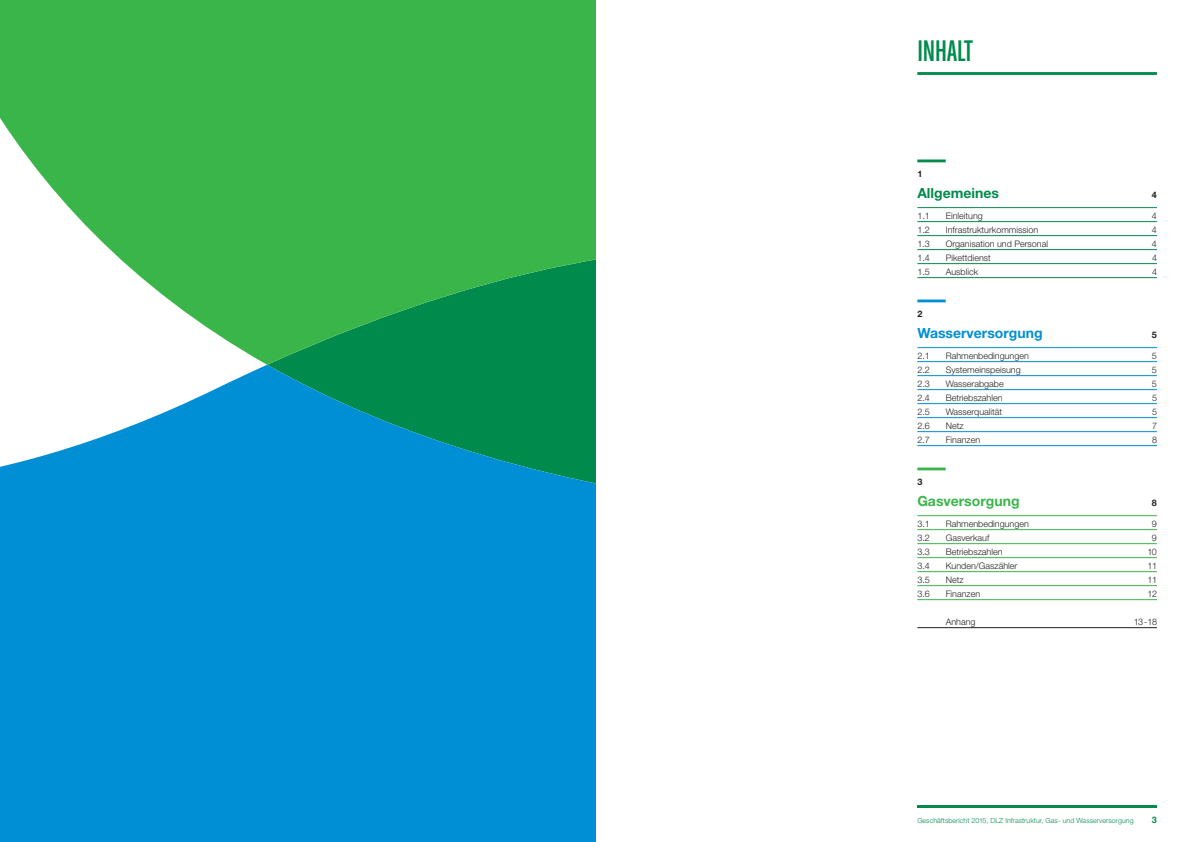
<style>
.page{position:relative;width:1191px;height:842px;background:#fff}
.page>*{position:absolute;margin:0;border:0;box-sizing:border-box;transform-origin:0 0}
.t1{font:31.7px "Chalet Comprime Cologne Sixty";color:#008b4c}
.t2{font:700 14px "Helvetica Neue LT Std";color:#008fd5}
.t3{font:700 14px "Helvetica Neue LT Std";color:#3ab54a}
.t4{font:700 14px "Helvetica Neue LT Std";color:#008b4c}
.t5{font:300 9px "Helvetica Neue LT Std";color:#231f20}
.t6{font:700 9px "Helvetica Neue LT Std";color:#231f20}
.t7{font:700 9px "Helvetica Neue LT Std";color:#008b4c}
.t8{font:300 7px "Helvetica Neue LT Std";letter-spacing:.01em;color:#008b4c}
</style>
<div class="page">
<svg style="left:0;top:0;width:595px;height:842px;background:#29a59e"></svg>
<hr style="left:917px;top:159px;width:28px;height:3px;background:#008b4c">
<hr style="left:917px;top:207px;width:240px;height:1px;background:#008b4c">
<hr style="left:917px;top:221px;width:240px;height:1px;background:#008b4c">
<hr style="left:917px;top:235px;width:240px;height:1px;background:#008b4c">
<hr style="left:917px;top:249px;width:240px;height:1px;background:#008b4c">
<hr style="left:917px;top:263px;width:240px;height:1px;background:#008b4c">
<hr style="left:917px;top:277px;width:240px;height:1px;background:#008b4c">
<hr style="left:917px;top:299px;width:28px;height:3px;background:#008fd5">
<hr style="left:917px;top:347px;width:240px;height:1px;background:#008fd5">
<hr style="left:917px;top:361px;width:240px;height:1px;background:#008fd5">
<hr style="left:917px;top:375px;width:240px;height:1px;background:#008fd5">
<hr style="left:917px;top:389px;width:240px;height:1px;background:#008fd5">
<hr style="left:917px;top:403px;width:240px;height:1px;background:#008fd5">
<hr style="left:917px;top:417px;width:240px;height:1px;background:#008fd5">
<hr style="left:917px;top:431px;width:240px;height:1px;background:#008fd5">
<hr style="left:917px;top:445px;width:240px;height:1px;background:#008fd5">
<hr style="left:917px;top:467px;width:28px;height:3px;background:#3ab54a">
<hr style="left:917px;top:515px;width:240px;height:1px;background:#3ab54a">
<hr style="left:917px;top:529px;width:240px;height:1px;background:#3ab54a">
<hr style="left:917px;top:543px;width:240px;height:1px;background:#3ab54a">
<hr style="left:917px;top:557px;width:240px;height:1px;background:#3ab54a">
<hr style="left:917px;top:571px;width:240px;height:1px;background:#3ab54a">
<hr style="left:917px;top:585px;width:240px;height:1px;background:#3ab54a">
<hr style="left:917px;top:599px;width:240px;height:1px;background:#3ab54a">
<hr style="left:917px;top:627px;width:240px;height:1px;background:#231f20">
<hr style="left:917px;top:72px;width:240px;height:3px;background:#008b4c">
<hr style="left:917px;top:805px;width:240px;height:3px;background:#008b4c">
<h1 class="t1" style="left:917px;top:33px;width:57px">INHALT</h1>
<p class="t6" style="left:917px;top:168px;width:7px">1</p>
<h2 class="t4" style="left:917px;top:184px;width:83px">Allgemeines</h2>
<p class="t6" style="left:1152px;top:189px;width:7px">4</p>
<p class="t5" style="left:917px;top:210px;width:14px">1.1</p>
<p class="t5" style="left:945px;top:210px;width:39px">Einleitung</p>
<p class="t5" style="left:1152px;top:210px;width:7px">4</p>
<p class="t5" style="left:917px;top:224px;width:14px">1.2</p>
<p class="t5" style="left:945px;top:224px;width:94px">Infrastrukturkommission</p>
<p class="t5" style="left:1152px;top:224px;width:7px">4</p>
<p class="t5" style="left:917px;top:238px;width:14px">1.3</p>
<p class="t5" style="left:945px;top:238px;width:104px">Organisation und Personal</p>
<p class="t5" style="left:1152px;top:238px;width:7px">4</p>
<p class="t5" style="left:917px;top:252px;width:14px">1.4</p>
<p class="t5" style="left:945px;top:252px;width:47px">Pikettdienst</p>
<p class="t5" style="left:1152px;top:252px;width:7px">4</p>
<p class="t5" style="left:917px;top:266px;width:14px">1.5</p>
<p class="t5" style="left:945px;top:266px;width:34px">Ausblick</p>
<p class="t5" style="left:1152px;top:266px;width:7px">4</p>
<p class="t6" style="left:917px;top:308px;width:7px">2</p>
<h2 class="t2" style="left:917px;top:324px;width:127px">Wasserversorgung</h2>
<p class="t6" style="left:1152px;top:329px;width:7px">5</p>
<p class="t5" style="left:917px;top:350px;width:14px">2.1</p>
<p class="t5" style="left:945px;top:350px;width:85px">Rahmenbedingungen</p>
<p class="t5" style="left:1152px;top:350px;width:7px">5</p>
<p class="t5" style="left:917px;top:364px;width:14px">2.2</p>
<p class="t5" style="left:945px;top:364px;width:76px">Systemeinspeisung</p>
<p class="t5" style="left:1152px;top:364px;width:7px">5</p>
<p class="t5" style="left:917px;top:378px;width:14px">2.3</p>
<p class="t5" style="left:945px;top:378px;width:60px">Wasserabgabe</p>
<p class="t5" style="left:1152px;top:378px;width:7px">5</p>
<p class="t5" style="left:917px;top:392px;width:14px">2.4</p>
<p class="t5" style="left:945px;top:392px;width:58px">Betriebszahlen</p>
<p class="t5" style="left:1152px;top:392px;width:7px">5</p>
<p class="t5" style="left:917px;top:406px;width:14px">2.5</p>
<p class="t5" style="left:945px;top:406px;width:58px">Wasserqualität</p>
<p class="t5" style="left:1152px;top:406px;width:7px">5</p>
<p class="t5" style="left:917px;top:420px;width:14px">2.6</p>
<p class="t5" style="left:945px;top:420px;width:19px">Netz</p>
<p class="t5" style="left:1152px;top:420px;width:7px">7</p>
<p class="t5" style="left:917px;top:434px;width:14px">2.7</p>
<p class="t5" style="left:945px;top:434px;width:36px">Finanzen</p>
<p class="t5" style="left:1152px;top:434px;width:7px">8</p>
<p class="t6" style="left:917px;top:476px;width:7px">3</p>
<h2 class="t3" style="left:917px;top:492px;width:104px">Gasversorgung</h2>
<p class="t6" style="left:1152px;top:497px;width:7px">8</p>
<p class="t5" style="left:917px;top:518px;width:14px">3.1</p>
<p class="t5" style="left:945px;top:518px;width:85px">Rahmenbedingungen</p>
<p class="t5" style="left:1152px;top:518px;width:7px">9</p>
<p class="t5" style="left:917px;top:532px;width:14px">3.2</p>
<p class="t5" style="left:945px;top:532px;width:45px">Gasverkauf</p>
<p class="t5" style="left:1152px;top:532px;width:7px">9</p>
<p class="t5" style="left:917px;top:546px;width:14px">3.3</p>
<p class="t5" style="left:945px;top:546px;width:58px">Betriebszahlen</p>
<p class="t5" style="left:1147px;top:546px;width:11px">10</p>
<p class="t5" style="left:917px;top:560px;width:14px">3.4</p>
<p class="t5" style="left:945px;top:560px;width:73px">Kunden/Gaszähler</p>
<p class="t5" style="left:1147px;top:560px;width:11px">11</p>
<p class="t5" style="left:917px;top:574px;width:14px">3.5</p>
<p class="t5" style="left:945px;top:574px;width:19px">Netz</p>
<p class="t5" style="left:1147px;top:574px;width:11px">11</p>
<p class="t5" style="left:917px;top:588px;width:14px">3.6</p>
<p class="t5" style="left:945px;top:588px;width:36px">Finanzen</p>
<p class="t5" style="left:1147px;top:588px;width:11px">12</p>
<p class="t5" style="left:945px;top:616px;width:31px">Anhang</p>
<p class="t5" style="left:1133px;top:616px;width:25px">13-18</p>
<p class="t8" style="left:917px;top:816px;width:218px">Geschäftsbericht 2015, DLZ Infrastruktur, Gas- und Wasserversorgung</p>
<p class="t7" style="left:1152px;top:814px;width:7px">3</p>
</div>
